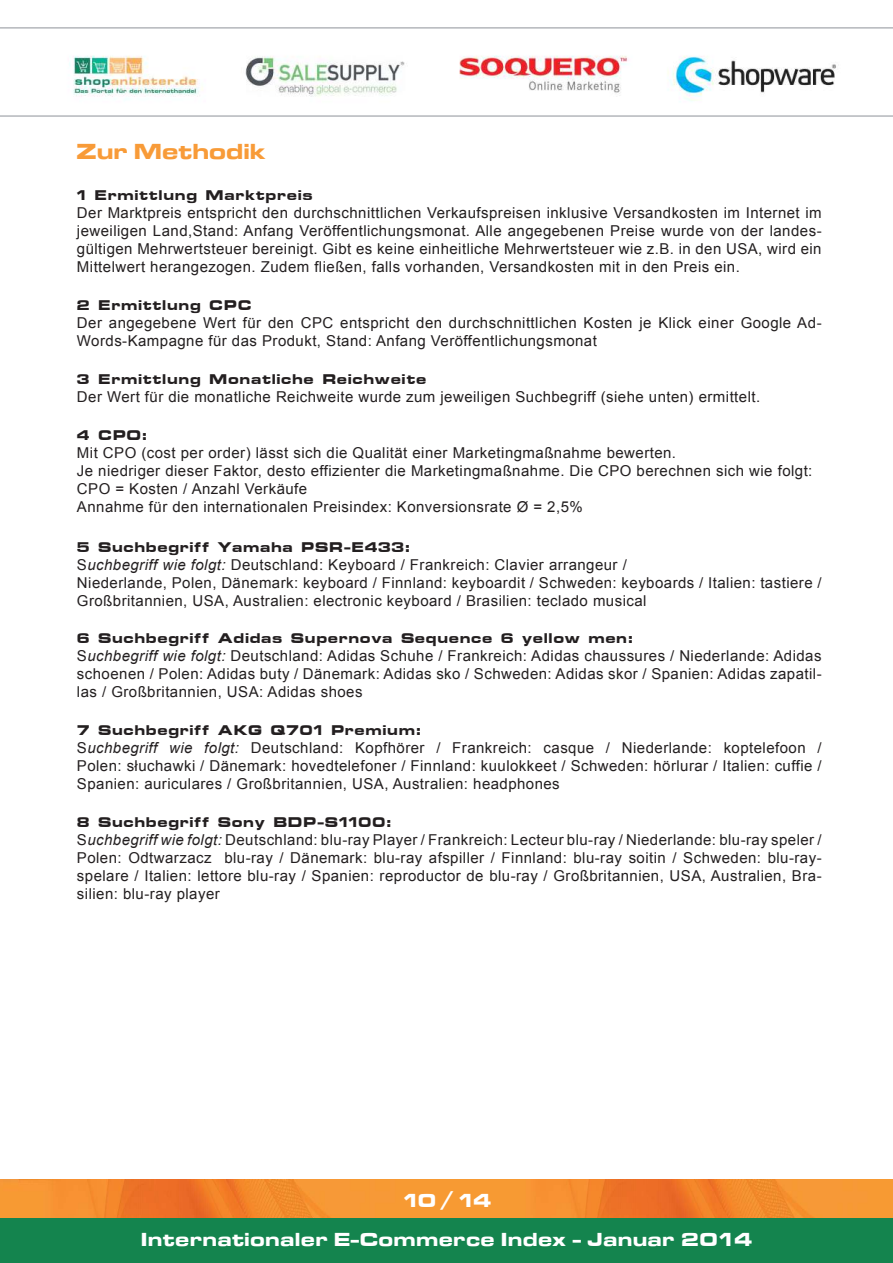
<style>
.page{position:relative;width:893px;height:1263px;background:#fff}
.page>*{position:absolute;margin:0;border:0;box-sizing:border-box;transform-origin:0 0}
.t1{font:22.5px "Microgramma D Bold Exte";letter-spacing:.03em;color:#f89b38}
.t2{font:19.5px "Microgramma D Bold Exte";letter-spacing:.05em;color:#fff}
.t3{font:16.5px "Microstyle Bold Extended ATT";letter-spacing:.03em;color:#231f20}
.t4{font:15px/18px "Arial";letter-spacing:.03em;color:#231f20;text-align:justify}
.s1{font-style:italic}
</style>
<div class="page">
<img style="left:0;top:1180px;width:893px;height:39px">
<div style="left:0;top:1219px;width:893px;height:44px;background:#14844e"></div>
<img style="left:69px;top:55px;width:767px;height:46px">
<hr style="left:0;top:27px;width:893px;height:2px;background:#b4b6bb">
<hr style="left:0;top:115px;width:893px;height:2px;background:#b4b6bb">
<h1 class="t1" style="left:77px;top:141px;width:190px">Zur Methodik</h1>
<p class="t3" style="left:77px;top:190px;width:237px">1 Ermittlung Marktpreis</p>
<p class="t4" style="left:77px;top:205px;width:746px">Der Marktpreis entspricht den durchschnittlichen Verkaufspreisen inklusive Versandkosten im Internet im jeweiligen Land,Stand: Anfang Veröffentlichungsmonat. Alle angegebenen Preise wurde von der landes&shy;gültigen Mehrwertsteuer bereinigt. Gibt es keine einheitliche Mehrwertsteuer wie z.B. in den USA, wird ein Mittelwert herangezogen. Zudem fließen, falls vorhanden, Versandkosten mit in den Preis ein.</p>
<p class="t3" style="left:77px;top:300px;width:176px">2 Ermittlung CPC</p>
<p class="t4" style="left:77px;top:315px;width:746px">Der angegebene Wert für den CPC entspricht den durchschnittlichen Kosten je Klick einer Google Ad-<br>Words-Kampagne für das Produkt, Stand: Anfang Veröffentlichungsmonat</p>
<p class="t3" style="left:77px;top:373px;width:351px">3 Ermittlung Monatliche Reichweite</p>
<p class="t4" style="left:77px;top:389px;width:685px">Der Wert für die monatliche Reichweite wurde zum jeweiligen Suchbegriff (siehe unten) ermittelt.</p>
<p class="t3" style="left:77px;top:429px;width:72px">4 CPO:</p>
<p class="t4" style="left:77px;top:445px;width:737px;text-align:left">Mit CPO (cost per order) lässt sich die Qualität einer Marketingmaßnahme bewerten.<br>Je niedriger dieser Faktor, desto effizienter die Marketingmaßnahme. Die CPO berechnen sich wie folgt:<br>CPO = Kosten / Anzahl Verkäufe<br>Annahme für den internationalen Preisindex: Konversionsrate Ø = 2,5%</p>
<p class="t3" style="left:77px;top:541px;width:335px">5 Suchbegriff Yamaha PSR-E433:</p>
<p class="t4" style="left:77px;top:556px;width:746px;text-align:left">S<span class="s1">uchbegriff wie folgt:</span> Deutschland: Keyboard / Frankreich: Clavier arrangeur /<br>Niederlande, Polen, Dänemark: keyboard / Finnland: keyboardit / Schweden: keyboards / Italien: tastiere /<br>Großbritannien, USA, Australien: electronic keyboard / Brasilien: teclado musical</p>
<p class="t3" style="left:77px;top:633px;width:558px">6 Suchbegriff Adidas Supernova Sequence 6 yellow men:</p>
<p class="t4" style="left:77px;top:648px;width:746px">S<span class="s1">uchbegriff wie folgt:</span> Deutschland: Adidas Schuhe / Frankreich: Adidas chaussures / Niederlande: Adidas schoenen / Polen: Adidas buty / Dänemark: Adidas sko / Schweden: Adidas skor / Spanien: Adidas zapatil&shy;las / Großbritannien, USA: Adidas shoes</p>
<p class="t3" style="left:77px;top:724px;width:346px">7 Suchbegriff AKG Q701 Premium:</p>
<p class="t4" style="left:77px;top:740px;width:746px">S<span class="s1">uchbegriff wie folgt:</span> Deutschland: Kopfhörer / Frankreich: casque / Niederlande: koptelefoon / Polen: słuchawki / Dänemark: hovedtelefoner / Finnland: kuulokkeet / Schweden: hörlurar / Italien: cuffie / Spanien: auriculares / Großbritannien, USA, Australien: headphones</p>
<p class="t3" style="left:77px;top:816px;width:316px">8 Suchbegriff Sony BDP-S1100:</p>
<p class="t4" style="left:77px;top:832px;width:746px">S<span class="s1">uchbegriff wie folgt:</span> Deutschland: blu-ray Player / Frankreich: Lecteur blu-ray / Niederlande: blu-ray speler / Polen: Odtwarzacz blu-ray / Dänemark: blu-ray afspiller / Finnland: blu-ray soitin / Schweden: blu-ray&shy;spelare / Italien: lettore blu-ray / Spanien: reproductor de blu-ray / Großbritannien, USA, Australien, Bra&shy;silien: blu-ray player</p>
<h2 class="t2" style="left:402px;top:1191px;width:90px">10 / 14</h2>
<h2 class="t2" style="left:141px;top:1230px;width:612px">Internationaler E-Commerce Index - Januar 2014</h2>
</div>
